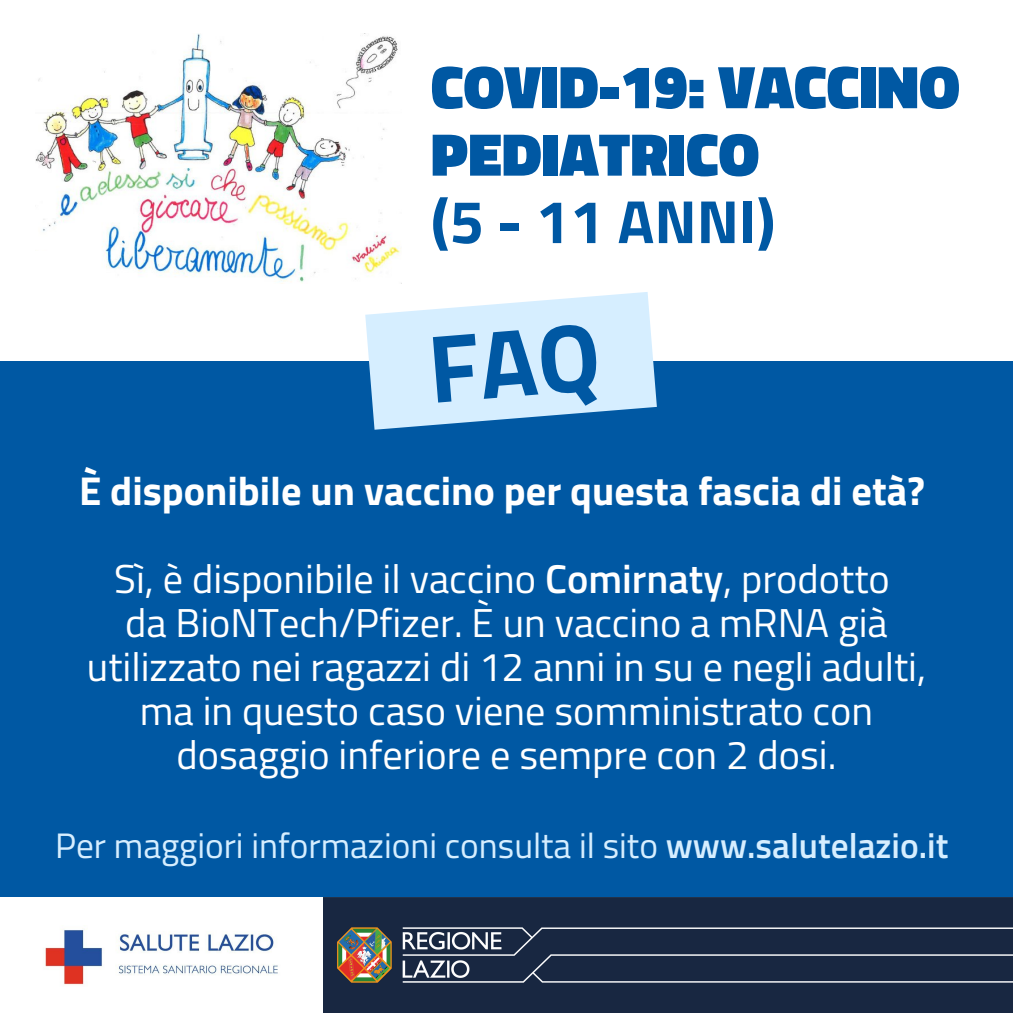
<style>
.page{position:relative;width:1013px;height:1013px;background:#fff}
.page>*{position:absolute;margin:0;border:0;box-sizing:border-box;transform-origin:0 0}
.t1{font:900 61.12px/67.4px "Titillium Web";color:#0058a3}
.t2{font:700 61.12px "Titillium Web";color:#0058a3}
.t3{font:40.25px/44px "Titillium Web";color:#fff;text-align:center}
.t4{font:700 40.25px "Titillium Web";color:#fff}
.t5{font:35.38px "Titillium Web";color:#d6eeff}
.s1{font-weight:600}
</style>
<div class="page">
<div style="left:0;top:361px;width:1012px;height:619px;background:#0058a3"></div>
<div style="left:0;top:897px;width:1012px;height:115px;background:#fff"></div>
<img style="left:324px;top:897px;width:688px;height:115px">
<img style="left:45px;top:929px;width:233px;height:56px">
<img style="left:36px;top:33px;width:365px;height:249px">
<div style="left:16px;top:25px;width:54px;height:25px;background:#fff"></div>
<div style="left:16px;top:251px;width:54px;height:36px;background:#fff"></div>
<svg style="left:365px;top:292px;width:292px;height:138px"></svg>
<p class="t1" style="left:431px;top:52px;width:530px">COVID-19: VACCINO<br>PEDIATRICO</p>
<p class="t2" style="left:431px;top:174px;width:346px">(5 - 11 ANNI)</p>
<p class="t4" style="left:79px;top:459px;width:847px">È disponibile un vaccino per questa fascia di età?</p>
<p class="t3" style="left:114px;top:556px;width:777px">Sì, è disponibile il vaccino <span class="s1">Comirnaty</span>, prodotto</p>
<p class="t3" style="left:87px;top:600px;width:840px">da BioNTech/Pfizer. È un vaccino a mRNA già utilizzato nei ragazzi di 12 anni in su e negli adulti, ma in questo caso viene somministrato con dosaggio inferiore e sempre con 2 dosi.</p>
<p class="t5" style="left:55px;top:817px;width:894px">Per maggiori informazioni consulta il sito <span class="s1">www.salutelazio.it</span></p>
</div>
